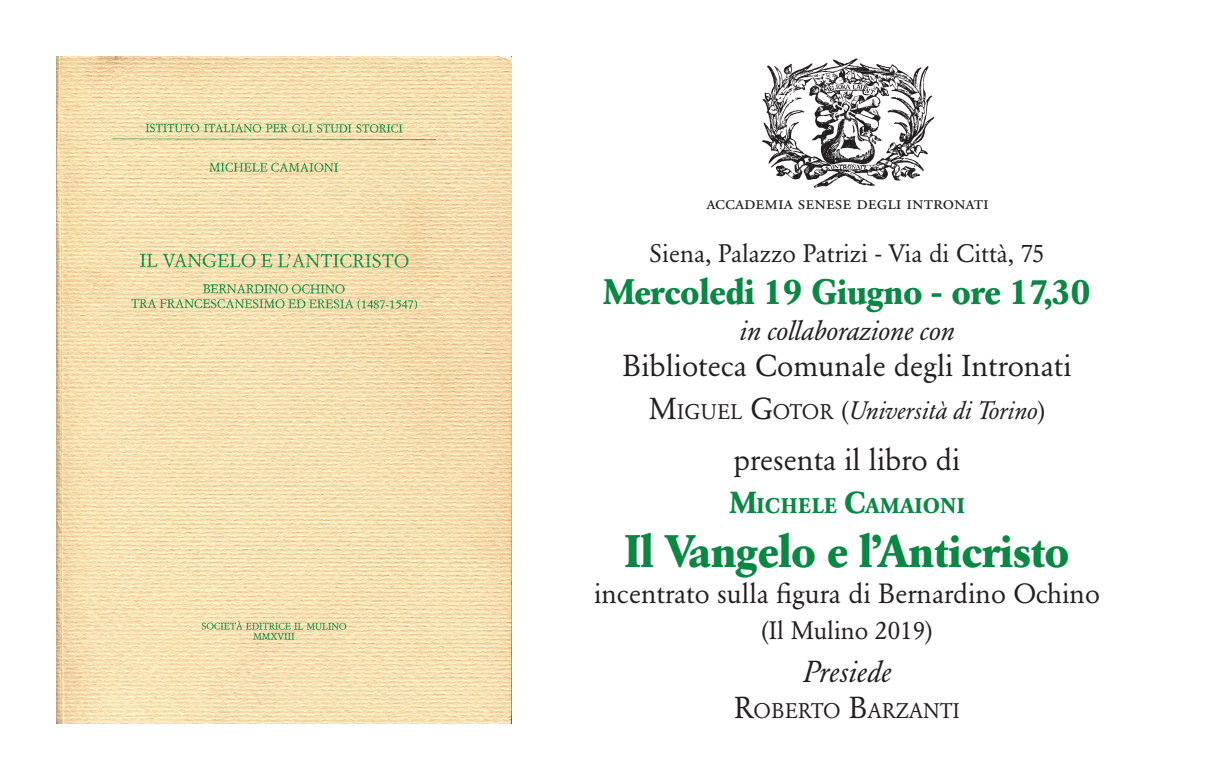
<style>
.page{position:relative;width:1205px;height:780px;background:#fff}
.page>*{position:absolute;margin:0;border:0;box-sizing:border-box;transform-origin:0 0}
.t1{font:700 45px "Garamond BE";color:#088842}
.t2{font:700 35px "Garamond BE";color:#088842}
.t3{font:30px "Garamond BE";color:#231f20}
.t4{font:italic 30px "Garamond BE";color:#231f20}
.t5{font:27.5px "Garamond BE";color:#231f20}
.t6{font:italic 27.5px "Garamond BE";color:#231f20}
.t7{font:25px "Garamond BE";color:#231f20}
.t8{font:italic 25px "Garamond BE";color:#231f20}
.t9{font:700 21px "Garamond BE";letter-spacing:.04em;color:#088842}
.t10{font:21px "Garamond BE";color:#231f20}
.t11{font:20px "Adobe Garamond Pro";color:#231f20}
.s1{font-style:normal;font-size:30px}
.s2{font-style:normal;font-size:21px}
.s3{font-style:normal}
.s4{font-size:30px}
</style>
<div class="page">
<img style="left:57px;top:57px;width:454px;height:666px">
<img style="left:762px;top:58px;width:173px;height:130px">
<p class="t11" style="left:706px;top:190px;width:284px">accademia senese degli intronati</p>
<p class="t7" style="left:649px;top:239px;width:397px">Siena, Palazzo Patrizi - Via di Città, 75</p>
<p class="t2" style="left:603px;top:271px;width:489px">Mercoledi 19 Giugno - ore 17,30</p>
<p class="t6" style="left:739px;top:315px;width:216px">in collaborazione con</p>
<p class="t3" style="left:622px;top:348px;width:450px">Biblioteca Comunale degli Intronati</p>
<p class="t8" style="left:649px;top:396px;width:398px"><span class="s1">M</span><span class="s2">IGUEL</span> <span class="s1">G</span><span class="s2">OTOR</span> <span class="s3">(</span>Università di Torino<span class="s3">)</span></p>
<p class="t3" style="left:734px;top:441px;width:228px">presenta il libro di</p>
<p class="t9" style="left:729px;top:493px;width:237px"><span class="s4">M</span>ICHELE <span class="s4">C</span>AMAIONI</p>
<p class="t1" style="left:625px;top:524px;width:446px">Il Vangelo e l’Anticristo</p>
<p class="t5" style="left:594px;top:577px;width:507px">incentrato sulla figura di Bernardino Ochino</p>
<p class="t7" style="left:761px;top:615px;width:172px">(Il Mulino 2019)</p>
<p class="t4" style="left:803px;top:654px;width:90px">Presiede</p>
<p class="t10" style="left:734px;top:698px;width:227px"><span class="s4">R</span>OBERTO <span class="s4">B</span>ARZANTI</p>
</div>
